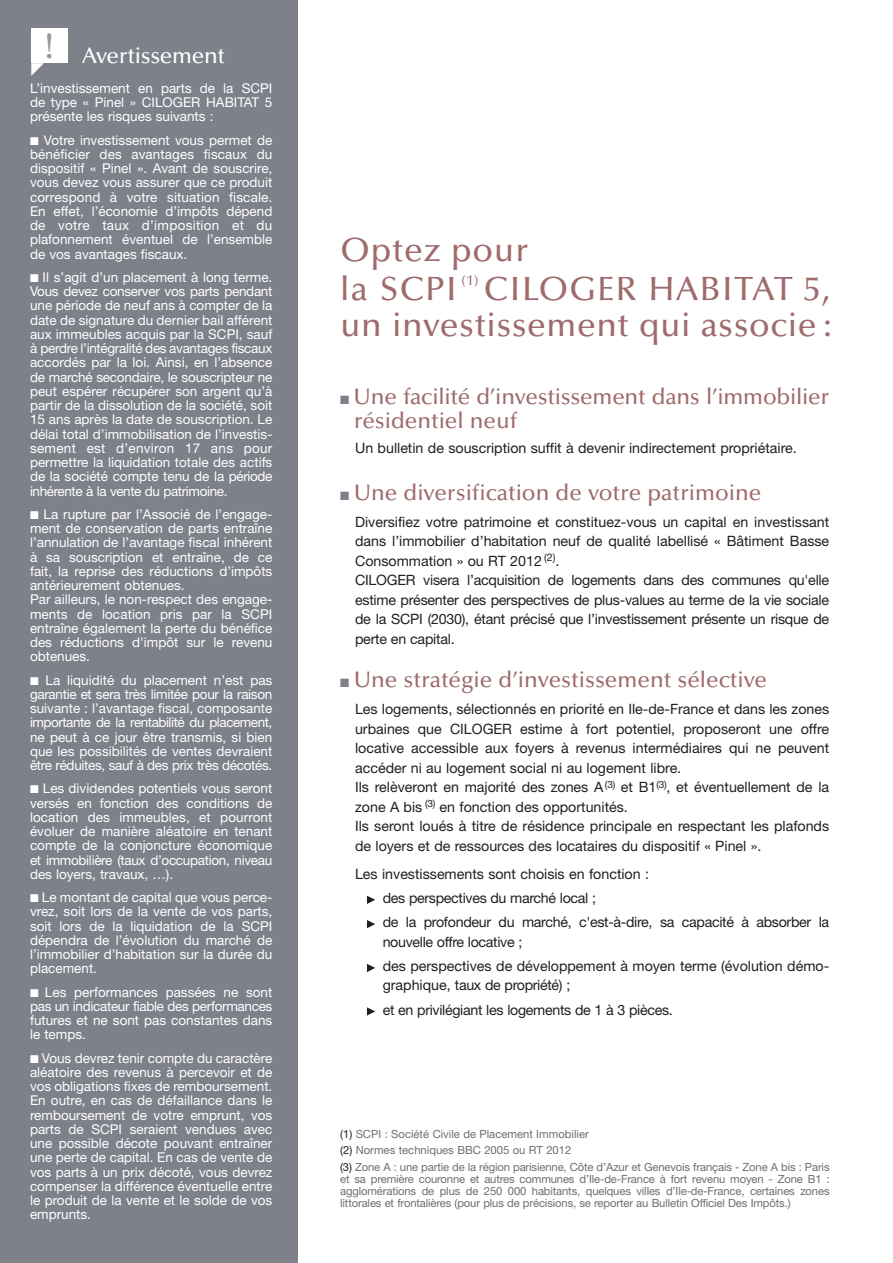
<style>
.page{position:relative;width:893px;height:1263px;background:#fff}
.page>*{position:absolute;margin:0;border:0;box-sizing:border-box;transform-origin:0 0}
.t1{font:500 35.85px "Optima";color:#94979f}
.t2{font:500 33.75px/39px "Optima";letter-spacing:.015em;color:#9f6b6d}
.t3{font:500 22.5px/24px "Optima";color:#9f6b6d}
.t4{font:500 22.5px "Optima";letter-spacing:-.015em;color:#fff}
.t5{font:14.25px/19.5px "Helvetica Neue";color:#231f20}
.t6{font:14.25px/24px "Helvetica Neue";letter-spacing:-.02em;color:#231f20}
.t7{font:500 14.25px "Optima";color:#9f6b6d}
.t8{font:13.5px/14.2px "Helvetica Neue";color:#fff;text-align:justify}
.t9{font:11.25px/16.5px "Helvetica Neue";letter-spacing:-.01em;color:#6d6e70}
.s1{color:#7e818a}
.s2{color:#231f20}
</style>
<div class="page">
<div style="left:0;top:0;width:298px;height:1263px;background:#7e818a"></div>
<div style="left:31px;top:28px;width:37px;height:35px;background:#fff"></div>
<svg style="left:31px;top:63px;width:13px;height:13px"></svg>
<svg style="left:367px;top:896px;width:8px;height:8px"></svg>
<svg style="left:367px;top:920px;width:8px;height:8px"></svg>
<svg style="left:367px;top:964px;width:8px;height:8px"></svg>
<svg style="left:367px;top:1007px;width:8px;height:8px"></svg>
<h1 class="t1" style="left:42px;top:31px;width:17px">!</h1>
<h3 class="t4" style="left:82px;top:47px;width:144px">Avertissement</h3>
<p class="t8" style="left:30px;top:82px;width:244px">L’investissement en parts de la SCPI de type « Pinel » CILOGER HABITAT 5 présente les risques suivants :</p>
<p class="t8" style="left:30px;top:134px;width:244px">■ Votre investissement vous permet de bénéficier des avantages fiscaux du dispositif « Pinel ». Avant de souscrire, vous devez vous assurer que ce produit correspond à votre situation fiscale.<br>En effet, l’économie d’impôts dépend de votre taux d’imposition et du plafonnement éventuel de l’ensemble de vos avantages fiscaux.</p>
<p class="t8" style="left:30px;top:271px;width:244px">■ Il s’agit d’un placement à long terme.<br>Vous devez conserver vos parts pendant une période de neuf ans à compter de la date de signature du dernier bail afférent aux immeubles acquis par la SCPI, sauf à perdre l’intégralité des avantages fiscaux accordés par la loi. Ainsi, en l’absence de marché secondaire, le souscripteur ne peut espérer récupérer son argent qu’à partir de la dissolution de la société, soit 15 ans après la date de souscription. Le délai total d’immobilisation de l’investis&shy;sement est d’environ 17 ans pour permettre la liquidation totale des actifs de la société compte tenu de la période inhérente à la vente du patrimoine.</p>
<p class="t8" style="left:30px;top:508px;width:244px;text-align:left">■ La rupture par l’Associé de l’engage&shy;ment de conservation de parts entraîne l’annulation de l’avantage fiscal inhérent à sa souscription et entraîne, de ce fait, la reprise des réductions d’impôts antérieurement obtenues.<br>Par ailleurs, le non-respect des engage&shy;ments de location pris par la SCPI entraîne également la perte du bénéfice des réductions d'impôt sur le revenu obtenues.</p>
<p class="t8" style="left:30px;top:674px;width:244px">■ La liquidité du placement n’est pas garantie et sera très limitée pour la raison suivante : l’avantage fiscal, composante importante de la rentabilité du placement, ne peut à ce jour être transmis, si bien que les possibilités de ventes devraient être réduites, sauf à des prix très décotés.</p>
<p class="t8" style="left:30px;top:783px;width:244px">■ Les dividendes potentiels vous seront versés en fonction des conditions de location des immeubles, et pourront évoluer de manière aléatoire en tenant compte de la conjoncture économique et immobilière (taux d’occupation, niveau des loyers, travaux, …).</p>
<p class="t8" style="left:30px;top:891px;width:244px">■ Le montant de capital que vous perce&shy;vrez, soit lors de la vente de vos parts, soit lors de la liquidation de la SCPI dépendra de l’évolution du marché de l’immobilier d’habitation sur la durée du placement.</p>
<p class="t8" style="left:30px;top:986px;width:244px">■ Les performances passées ne sont pas un indicateur fiable des performances futures et ne sont pas constantes dans le temps.</p>
<p class="t8" style="left:30px;top:1052px;width:244px">■ Vous devrez tenir compte du caractère aléatoire des revenus à percevoir et de vos obligations fixes de remboursement.<br>En outre, en cas de défaillance dans le remboursement de votre emprunt, vos parts de SCPI seraient vendues avec une possible décote pouvant entraîner une perte de capital. En cas de vente de vos parts à un prix décoté, vous devrez compenser la différence éventuelle entre le produit de la vente et le solde de vos emprunts.</p>
<h2 class="t2" style="left:340px;top:233px;width:189px">Optez pour la SCPI</h2>
<p class="t7" style="left:461px;top:274px;width:19px">(1)</p>
<h2 class="t2" style="left:340px;top:274px;width:493px;line-height:36px;text-align:right">CILOGER HABITAT 5,<br>un investissement qui associe :</h2>
<h3 class="t3" style="left:354px;top:386px;width:477px;text-indent:-14px"><span class="s1">■</span> Une facilité d’investissement dans l’immobilier résidentiel neuf</h3>
<p class="t5" style="left:355px;top:440px;width:443px">Un bulletin de souscription suffit à devenir indirectement propriétaire.</p>
<h3 class="t3" style="left:340px;top:482px;width:423px"><span class="s1">■</span> Une diversification de votre patrimoine</h3>
<p class="t5" style="left:355px;top:513px;width:476px">Diversifiez votre patrimoine et constituez-vous un capital en investissant dans l’immobilier d’habitation neuf de qualité labellisé « Bâtiment Basse Consommation » ou RT 2012 <sup>(2)</sup>.<br>CILOGER visera l’acquisition de logements dans des communes qu'elle estime présenter des perspectives de plus-values au terme de la vie sociale de la SCPI (2030), étant précisé que l’investissement présente un risque de perte en capital.</p>
<h3 class="t3" style="left:340px;top:670px;width:428px"><span class="s1">■</span> Une stratégie d’investissement sélective</h3>
<p class="t5" style="left:355px;top:701px;width:476px">Les logements, sélectionnés en priorité en Ile-de-France et dans les zones urbaines que CILOGER estime à fort potentiel, proposeront une offre locative accessible aux foyers à revenus intermédiaires qui ne peuvent accéder ni au logement social ni au logement libre.<br>Ils relèveront en majorité des zones A <sup>(3)</sup> et B1<sup>(3)</sup>, et éventuellement de la zone A bis <sup>(3)</sup> en fonction des opportunités.<br>Ils seront loués à titre de résidence principale en respectant les plafonds de loyers et de ressources des locataires du dispositif « Pinel ».</p>
<p class="t6" style="left:383px;top:864px;width:448px;text-indent:-28px">Les investissements sont choisis en fonction :<br>des perspectives du marché local ;<br>de la profondeur du marché, c'est-à-dire, sa capacité à absorber la</p>
<p class="t5" style="left:383px;top:931px;width:448px;line-height:24px">nouvelle offre locative ;<br>des perspectives de développement à moyen terme (évolution démo-</p>
<p class="t6" style="left:383px;top:975px;width:292px">graphique, taux de propriété) ;<br>et en privilégiant les logements de 1 à 3 pièces.</p>
<p class="t9" style="left:340px;top:1126px;width:491px"><span class="s2">(1)</span> SCPI : Société Civile de Placement Immobilier<br><span class="s2">(2)</span> Normes techniques BBC 2005 ou RT 2012<br><span class="s2">(3)</span> Zone A : une partie de la région parisienne, Côte d’Azur et Genevois français - Zone A bis : Paris</p>
<p class="t9" style="left:340px;top:1174px;width:491px;line-height:12px;text-align:justify">et sa première couronne et autres communes d’Ile-de-France à fort revenu moyen - Zone B1 : agglomérations de plus de 250 000 habitants, quelques villes d’Ile-de-France, certaines zones littorales et frontalières (pour plus de précisions, se reporter au Bulletin Officiel Des Impôts.)</p>
</div>
